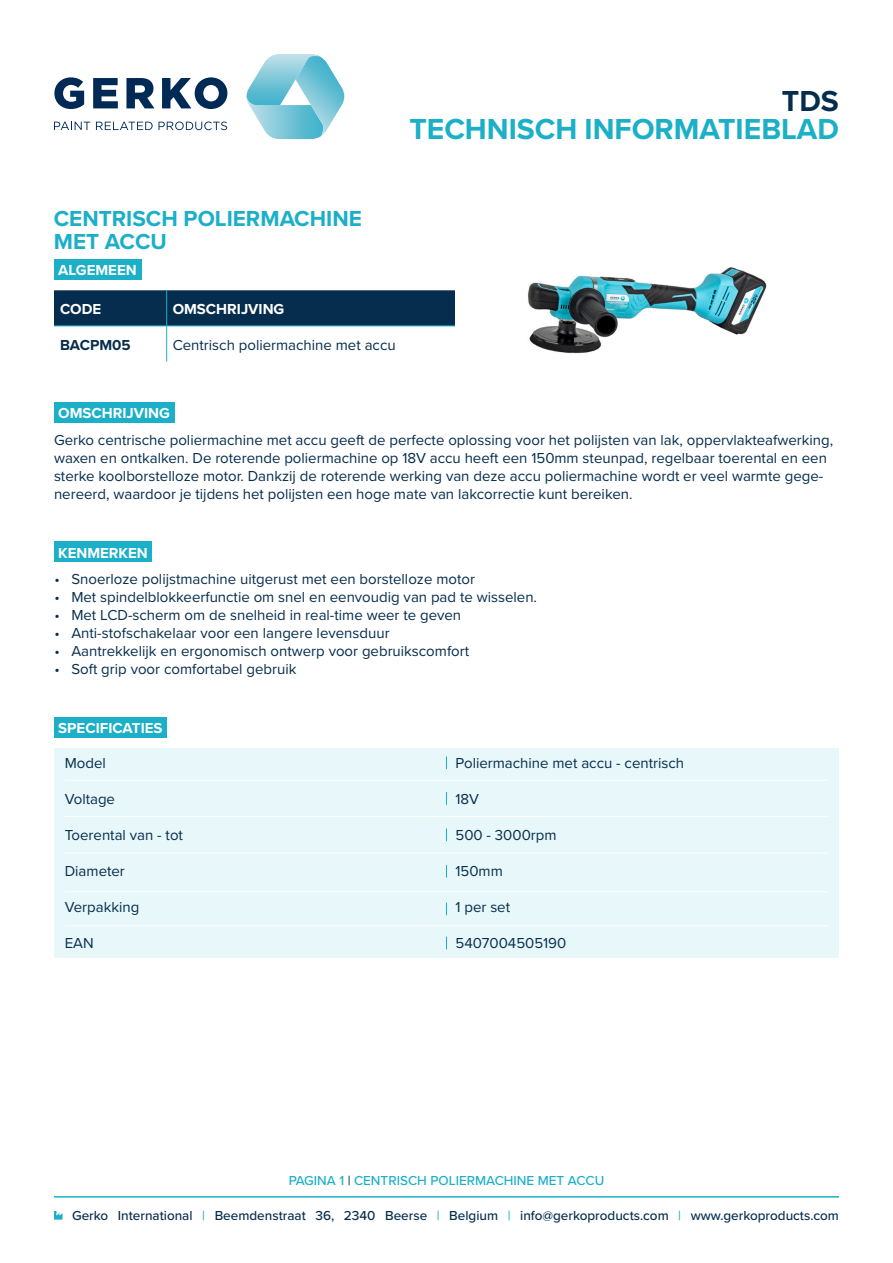
<style>
.page{position:relative;width:893px;height:1263px;background:#fff}
.page>*{position:absolute;margin:0;border:0;box-sizing:border-box;transform-origin:0 0}
.t1{font:700 30px "Proxima Nova";color:#1bafc8}
.t2{font:700 30px "Proxima Nova";color:#062d4d}
.t3{font:700 22.5px/22.5px "Proxima Nova";color:#1bafc8}
.Alineastijl{font:15px/18px "Proxima Nova";color:#062d4d}
.t4{font:700 15px "Proxima Nova";color:#fff}
.t5{font:700 15px "Proxima Nova";color:#062d4d}
.t6{font:500 13.5px "Proxima Nova";color:#062d4d}
.t7{font:500 13.5px "Proxima Nova";color:#1bafc8}
.s1{color:#062d4d}
.s2{color:#1bafc8}
</style>
<div class="page">
<div style="left:54px;top:290px;width:401px;height:36px;background:#062d4d"></div>
<hr style="left:166px;top:290px;width:1px;height:36px;background:#1bafc8">
<hr style="left:54px;top:326px;width:113px;height:1px;background:#1bafc8">
<hr style="left:167px;top:326px;width:672px;height:1px;background:#1bafc8">
<hr style="left:166px;top:326px;width:1px;height:36px;background:#1bafc8">
<div style="left:54px;top:259px;width:87px;height:21px;background:#1bafc8"></div>
<div style="left:54px;top:402px;width:121px;height:21px;background:#1bafc8"></div>
<div style="left:54px;top:542px;width:98px;height:20px;background:#1bafc8"></div>
<div style="left:54px;top:748px;width:785px;height:209px;background:#e8f7f9"></div>
<div style="left:54px;top:717px;width:113px;height:20px;background:#1bafc8"></div>
<hr style="left:65px;top:780px;width:763px;height:1px;background:#fff">
<hr style="left:65px;top:816px;width:763px;height:1px;background:#fff">
<hr style="left:65px;top:891px;width:763px;height:1px;background:#fff">
<hr style="left:65px;top:925px;width:763px;height:1px;background:#fff">
<hr style="left:65px;top:853px;width:763px;height:1px;background:#fff">
<svg style="left:446px;top:756px;width:1px;height:13px"></svg>
<svg style="left:446px;top:792px;width:1px;height:13px"></svg>
<svg style="left:446px;top:828px;width:1px;height:13px"></svg>
<svg style="left:446px;top:865px;width:1px;height:13px"></svg>
<svg style="left:446px;top:902px;width:1px;height:13px"></svg>
<svg style="left:446px;top:937px;width:1px;height:12px"></svg>
<svg style="left:54px;top:122px;width:36px;height:8px"></svg>
<svg style="left:96px;top:122px;width:57px;height:8px"></svg>
<svg style="left:159px;top:122px;width:68px;height:8px"></svg>
<svg style="left:54px;top:77px;width:30px;height:32px"></svg>
<svg style="left:93px;top:78px;width:25px;height:30px"></svg>
<svg style="left:126px;top:78px;width:28px;height:30px"></svg>
<svg style="left:162px;top:77px;width:65px;height:32px"></svg>
<svg style="left:246px;top:54px;width:98px;height:85px"></svg>
<svg style="left:54px;top:1211px;width:8px;height:8px"></svg>
<hr style="left:54px;top:1196px;width:785px;height:1px;background:#1bafc8">
<img style="left:456px;top:267px;width:383px;height:87px">
<p class="t2" style="left:782px;top:78px;width:58px">TDS</p>
<p class="t1" style="left:409px;top:107px;width:431px">TECHNISCH INFORMATIEBLAD</p>
<p class="t3" style="left:54px;top:207px;width:310px">CENTRISCH POLIERMACHINE<br>MET ACCU</p>
<p class="t4" style="left:58px;top:259px;width:80px">ALGEMEEN</p>
<p class="t4" style="left:60px;top:298px;width:43px">CODE</p>
<p class="t4" style="left:173px;top:298px;width:113px">OMSCHRIJVING</p>
<p class="t5" style="left:60px;top:333px;width:72px">BACPM05</p>
<p class="Alineastijl" style="left:173px;top:335px;width:225px">Centrisch poliermachine met accu</p>
<p class="t4" style="left:58px;top:402px;width:113px">OMSCHRIJVING</p>
<p class="Alineastijl" style="left:54px;top:430px;width:781px">Gerko centrische poliermachine met accu geeft de perfecte oplossing voor het polijsten van lak, oppervlakteafwerking, waxen en ontkalken. De roterende poliermachine op 18V accu heeft een 150mm steunpad, regelbaar toerental en een sterke koolborstelloze motor. Dankzij de roterende werking van deze accu poliermachine wordt er veel warmte gege&shy;nereerd, waardoor je tijdens het polijsten een hoge mate van lakcorrectie kunt bereiken.</p>
<p class="t4" style="left:58px;top:541px;width:91px">KENMERKEN</p>
<p class="Alineastijl" style="left:54px;top:570px;width:422px">• Snoerloze polijstmachine uitgerust met een borstelloze motor</p>
<p class="Alineastijl" style="left:54px;top:588px;width:484px">• Met spindelblokkeerfunctie om snel en eenvoudig van pad te wisselen.</p>
<p class="Alineastijl" style="left:54px;top:606px;width:408px">• Met LCD-scherm om de snelheid in real-time weer te geven</p>
<p class="Alineastijl" style="left:54px;top:624px;width:337px">• Anti-stofschakelaar voor een langere levensduur</p>
<p class="Alineastijl" style="left:54px;top:642px;width:416px">• Aantrekkelijk en ergonomisch ontwerp voor gebruikscomfort</p>
<p class="Alineastijl" style="left:54px;top:660px;width:244px">• Soft grip voor comfortabel gebruik</p>
<p class="t4" style="left:58px;top:717px;width:106px">SPECIFICATIES</p>
<p class="Alineastijl" style="left:65px;top:754px;width:43px">Model</p>
<p class="Alineastijl" style="left:65px;top:790px;width:52px">Voltage</p>
<p class="Alineastijl" style="left:65px;top:826px;width:120px">Toerental van - tot</p>
<p class="Alineastijl" style="left:65px;top:862px;width:62px">Diameter</p>
<p class="Alineastijl" style="left:65px;top:898px;width:76px">Verpakking</p>
<p class="Alineastijl" style="left:65px;top:934px;width:31px">EAN</p>
<p class="Alineastijl" style="left:455px;top:754px;width:230px">Poliermachine met accu - centrisch</p>
<p class="Alineastijl" style="left:455px;top:790px;width:25px">18V</p>
<p class="Alineastijl" style="left:455px;top:826px;width:103px">500 - 3000rpm</p>
<p class="Alineastijl" style="left:455px;top:862px;width:49px">150mm</p>
<p class="Alineastijl" style="left:455px;top:898px;width:56px">1 per set</p>
<p class="Alineastijl" style="left:455px;top:934px;width:112px">5407004505190</p>
<p class="t7" style="left:289px;top:1170px;width:317px">PAGINA 1 <span class="s1">|</span> CENTRISCH POLIERMACHINE MET ACCU</p>
<p class="t6" style="left:72px;top:1205px;width:768px">Gerko International <span class="s2">|</span> Beemdenstraat 36, 2340 Beerse <span class="s2">|</span> Belgium <span class="s2">|</span> info@gerkoproducts.com <span class="s2">|</span> www.gerkoproducts.com</p>
</div>
